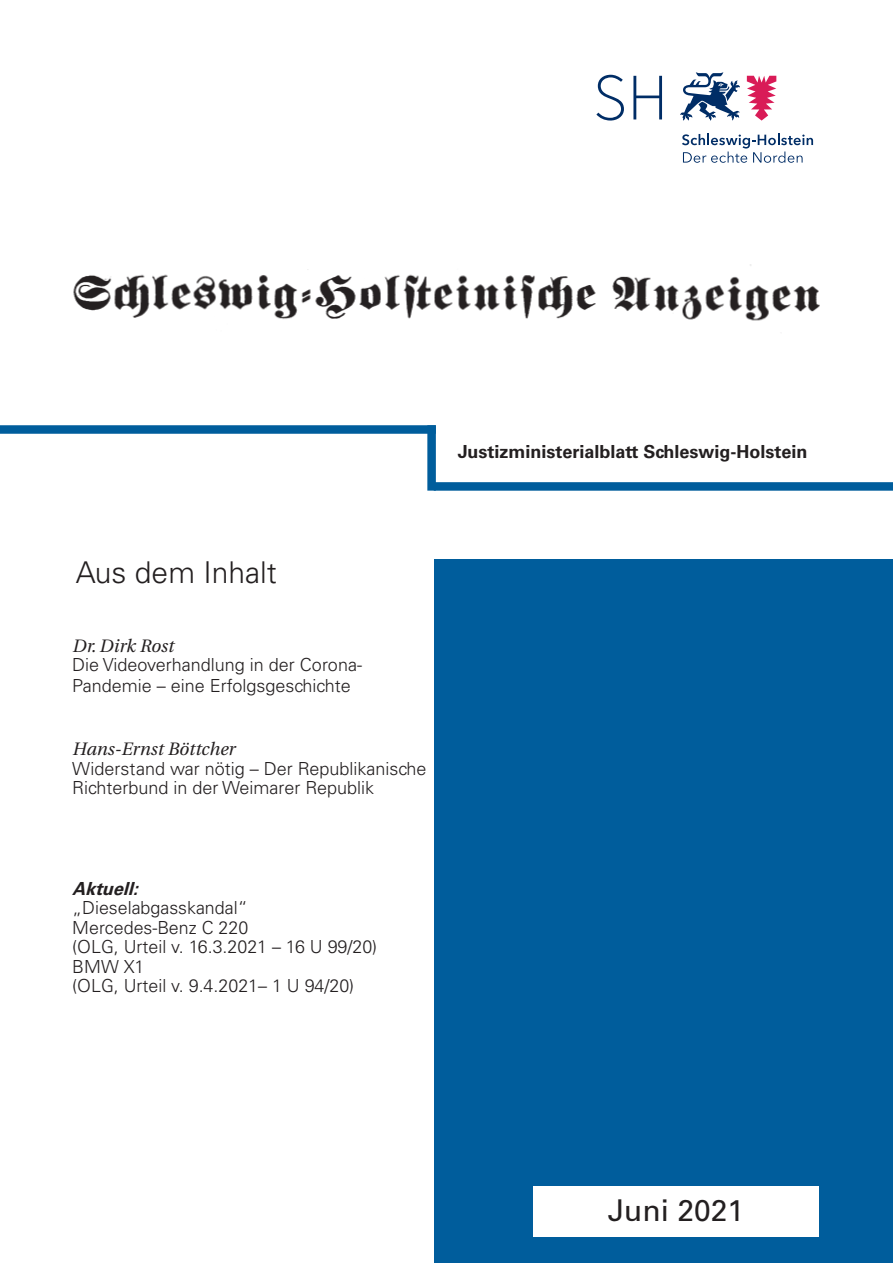
<style>
.page{position:relative;width:893px;height:1263px;background:#fff}
.page>*{position:absolute;margin:0;border:0;box-sizing:border-box;transform-origin:0 0}
.t1{font:300 30px "Univers";color:#231f20}
.t2{font:30px "Univers";color:#231f20}
.Absatzformat_4{font:300 18px "Univers";color:#231f20}
.Absatzformat_1{font:700 18px "Univers";color:#231f20}
.t3{font:italic 18px "Utopia";color:#231f20}
.Absatzformat_4-2{font:italic 700 18px "Univers";color:#231f20}
</style>
<div class="page">
<div style="left:15px;top:560px;width:878px;height:703px;background:#005d9c"></div>
<img style="left:73px;top:264px;width:747px;height:57px">
<div style="left:533px;top:1186px;width:286px;height:50px;background:#fff"></div>
<div style="left:0;top:559px;width:434px;height:704px;background:#fff"></div>
<svg style="left:682px;top:134px;width:131px;height:29px"></svg>
<svg style="left:596px;top:75px;width:28px;height:46px"></svg>
<svg style="left:633px;top:76px;width:29px;height:43px"></svg>
<svg style="left:747px;top:76px;width:29px;height:45px"></svg>
<svg style="left:680px;top:72px;width:60px;height:49px"></svg>
<div style="left:434px;top:482px;width:459px;height:9px;background:#005d9c"></div>
<div style="left:0;top:425px;width:436px;height:9px;background:#005d9c"></div>
<div style="left:427px;top:425px;width:9px;height:66px;background:#005d9c"></div>
<p class="Absatzformat_1" style="left:458px;top:441px;width:351px">Justizministerialblatt Schleswig-Holstein</p>
<p class="t1" style="left:76px;top:554px;width:203px">Aus dem Inhalt</p>
<p class="t3" style="left:72px;top:636px;width:103px">Dr. Dirk Rost</p>
<p class="Absatzformat_4" style="left:72px;top:654px;width:291px">Die Videoverhandlung in der Corona-</p>
<p class="Absatzformat_4" style="left:72px;top:675px;width:280px">Pandemie – eine Erfolgsgeschichte</p>
<p class="t3" style="left:72px;top:739px;width:164px">Hans-Ernst Böttcher</p>
<p class="Absatzformat_4" style="left:72px;top:757px;width:356px">Widerstand war nötig – Der Republikanische</p>
<p class="Absatzformat_4" style="left:72px;top:777px;width:303px">Richterbund in der Weimarer Republik</p>
<p class="Absatzformat_4-2" style="left:72px;top:878px;width:73px">Aktuell:</p>
<p class="Absatzformat_4" style="left:72px;top:897px;width:177px">„Dieselabgasskandal“</p>
<p class="Absatzformat_4" style="left:72px;top:916px;width:177px">Mercedes-Benz C 220</p>
<p class="Absatzformat_4" style="left:72px;top:936px;width:306px">(OLG, Urteil v. 16.3.2021 – 16 U 99/20)</p>
<p class="Absatzformat_4" style="left:72px;top:955px;width:74px">BMW X1</p>
<p class="Absatzformat_4" style="left:72px;top:975px;width:283px">(OLG, Urteil v. 9.4.2021– 1 U 94/20)</p>
<p class="t2" style="left:608px;top:1193px;width:138px">Juni 2021</p>
</div>
